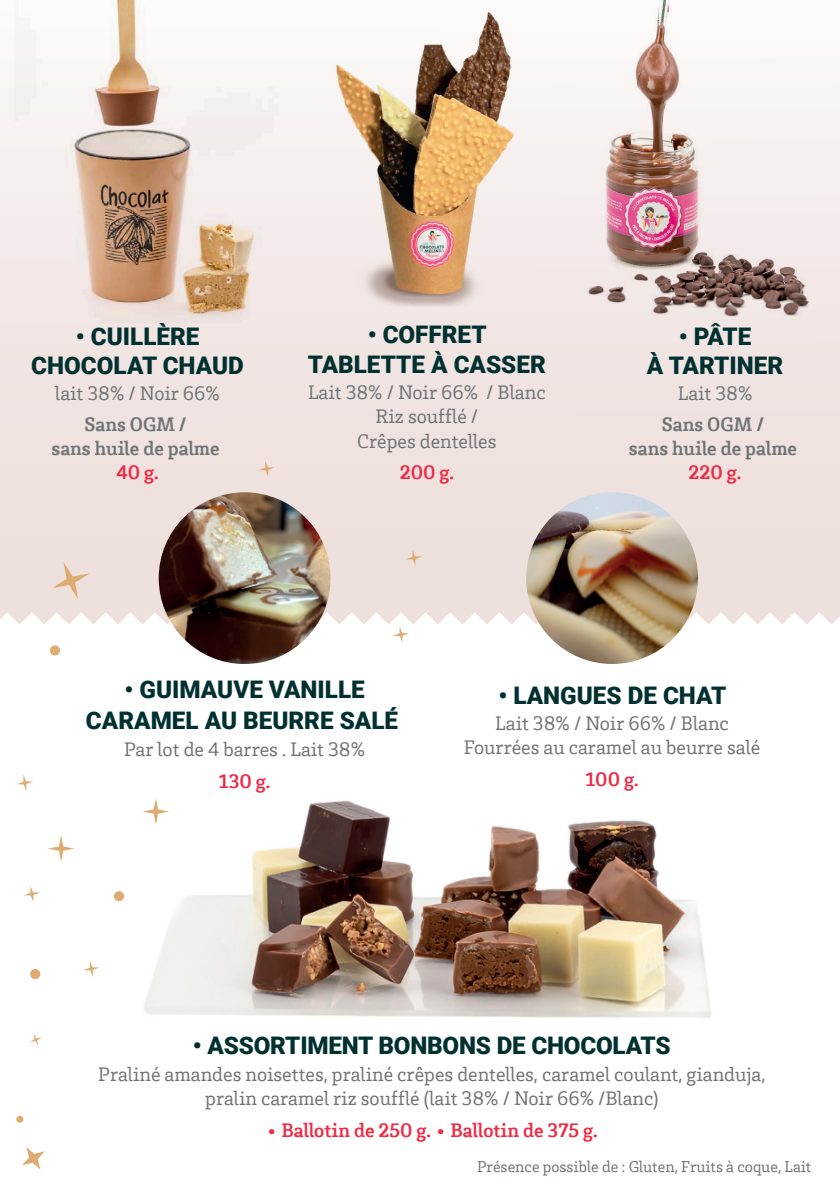
<style>
.page{position:relative;width:840px;height:1191px;background:#fff}
.page>*{position:absolute;margin:0;border:0;box-sizing:border-box;transform-origin:0 0}
.t1{font:900 24.2px/29px "Roboto";color:#013030;text-align:center}
.t2{font:20.2px/24.2px "Brix Slab W01";color:#707476;text-align:center}
.t3{font:700 20.2px "Brix Slab W01";color:#ed2c46}
.t4{font:20.2px/24.2px "Brix Slab W01";color:#717477;text-align:center}
.t5{font:700 20.2px/24.2px "Brix Slab W01";color:#707476;text-align:center}
.t6{font:16.2px "Brix Slab W01";color:#707476}
</style>
<div class="page">
<div style="left:0;top:0;width:839px;height:623px;background:linear-gradient(to bottom,#faf8f7,#ebdbd7)"></div>
<svg style="left:22px;top:1147px;width:23px;height:22px"></svg>
<svg style="left:30px;top:1034px;width:12px;height:11px"></svg>
<svg style="left:48px;top:835px;width:26px;height:27px"></svg>
<svg style="left:52px;top:562px;width:37px;height:37px"></svg>
<div style="left:50px;top:645px;width:10px;height:10px;background:#deac72;border-radius:50%"></div>
<div style="left:30px;top:969px;width:10px;height:10px;background:#deac72;border-radius:50%"></div>
<div style="left:114px;top:891px;width:10px;height:10px;background:#deac72;border-radius:50%"></div>
<div style="left:16px;top:1115px;width:7px;height:7px;background:#deac72;border-radius:50%"></div>
<svg style="left:17px;top:775px;width:16px;height:16px"></svg>
<svg style="left:258px;top:460px;width:17px;height:17px"></svg>
<svg style="left:0;top:612px;width:839px;height:31px"></svg>
<svg style="left:24px;top:886px;width:16px;height:16px"></svg>
<svg style="left:405px;top:550px;width:17px;height:16px"></svg>
<svg style="left:83px;top:961px;width:16px;height:16px"></svg>
<img style="left:526px;top:492px;width:171px;height:172px;border-radius:86px">
<img style="left:159px;top:492px;width:171px;height:172px;border-radius:86px">
<img style="left:326px;top:10px;width:209px;height:305px">
<img style="left:14px;top:0;width:285px;height:323px">
<img style="left:554px;top:0;width:261px;height:324px">
<img style="left:120px;top:798px;width:591px;height:220px">
<p class="t1" style="left:31px;top:321px;width:214px">• CUILLÈRE<br>CHOCOLAT CHAUD</p>
<p class="t2" style="left:55px;top:381px;width:166px">lait 38% / Noir 66%</p>
<p class="t5" style="left:52px;top:411px;width:169px">Sans OGM /<br>sans huile de palme</p>
<p class="t3" style="left:116px;top:461px;width:44px">40 g.</p>
<p class="t1" style="left:307px;top:319px;width:239px">• COFFRET<br>TABLETTE À CASSER</p>
<p class="t2" style="left:308px;top:380px;width:239px">Lait 38% / Noir 66% / Blanc<br>Riz soufflé /<br>Crêpes dentelles</p>
<p class="t3" style="left:399px;top:461px;width:56px">200 g.</p>
<p class="t1" style="left:646px;top:321px;width:138px">• PÂTE<br>À TARTINER</p>
<p class="t2" style="left:677px;top:381px;width:76px">Lait 38%</p>
<p class="t5" style="left:628px;top:411px;width:169px">Sans OGM /<br>sans huile de palme</p>
<p class="t3" style="left:688px;top:461px;width:54px">220 g.</p>
<p class="t1" style="left:86px;top:672px;width:313px;line-height:31.4px">• GUIMAUVE VANILLE<br>CARAMEL AU BEURRE SALÉ</p>
<p class="t2" style="left:124px;top:737px;width:242px">Par lot de 4 barres . Lait 38%</p>
<p class="t3" style="left:219px;top:769px;width:53px">130 g.</p>
<p class="t1" style="left:498px;top:679px;width:229px">• LANGUES DE CHAT</p>
<p class="t4" style="left:463px;top:711px;width:298px">Lait 38% / Noir 66% / Blanc<br>Fourrées au caramel au beurre salé</p>
<p class="t3" style="left:585px;top:767px;width:54px">100 g.</p>
<p class="t1" style="left:193px;top:1030px;width:479px">• ASSORTIMENT BONBONS DE CHOCOLATS</p>
<p class="t2" style="left:98px;top:1062px;width:668px">Praliné amandes noisettes, praliné crêpes dentelles, caramel coulant, gianduja, pralin caramel riz soufflé (lait 38% / Noir 66% /Blanc)</p>
<p class="t3" style="left:266px;top:1118px;width:333px">• Ballotin de 250 g. • Ballotin de 375 g.</p>
<p class="t6" style="left:477px;top:1157px;width:335px">Présence possible de : Gluten, Fruits à coque, Lait</p>
</div>
